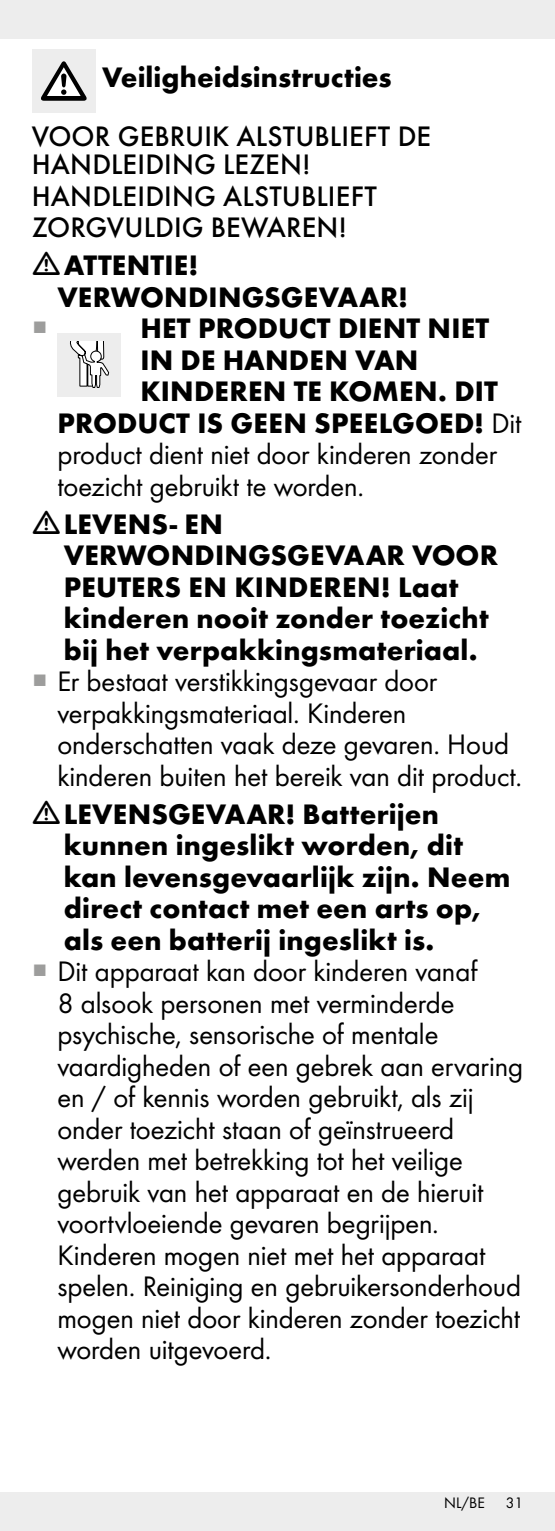
<style>
.page{position:relative;width:555px;height:1531px;background:#fff}
.page>*{position:absolute;margin:0;border:0;box-sizing:border-box;transform-origin:0 0}
.t1{font:29.25px/31.5px "Futura Boo";letter-spacing:-.005em;color:#000}
.t2{font:700 29.25px/31.5px "Futura";letter-spacing:.005em;color:#000}
.t3{font:500 29.25px/28.1px "Futura";letter-spacing:.005em;color:#000}
.t4{font:15.75px "Futura Boo";color:#000}
.s1{font-family:"Futura Boo";font-weight:400}
.s2{color:#9d9d9c}
</style>
<div class="page">
<div style="left:0;top:0;width:555px;height:38px;background:#ededed"></div>
<div style="left:0;top:1492px;width:555px;height:39px;background:#ededed"></div>
<div style="left:32px;top:49px;width:64px;height:64px;background:#ededed"></div>
<svg style="left:41px;top:61px;width:46px;height:40px"></svg>
<div style="left:57px;top:333px;width:64px;height:64px;background:#ededed"></div>
<svg style="left:70px;top:342px;width:39px;height:46px"></svg>
<p class="t2" style="left:102px;top:59px;width:291px">Veiligheidsinstructies</p>
<p class="t3" style="left:32px;top:120px;width:401px">VOOR GEBRUIK ALSTUBLIEFT DE<br>HANDLEIDING LEZEN!</p>
<p class="t3" style="left:32px;top:178px;width:346px;line-height:31.5px">HANDLEIDING ALSTUBLIEFT<br>ZORGVULDIG BEWAREN!</p>
<p class="t2" style="left:57px;top:247px;width:352px">ATTENTIE!<br>VERWONDINGSGEVAAR!</p>
<p class="t2" style="left:140px;top:310px;width:350px">HET PRODUCT DIENT NIET</p>
<p class="t2" style="left:140px;top:342px;width:280px">IN DE HANDEN VAN</p>
<p class="t2" style="left:140px;top:373px;width:359px">KINDEREN TE KOMEN. DIT</p>
<p class="t2" style="left:57px;top:405px;width:466px">PRODUCT IS GEEN SPEELGOED! <span class="s1">Dit</span></p>
<p class="t1" style="left:57px;top:437px;width:441px">product dient niet door kinderen zonder toezicht gebruikt te worden.</p>
<p class="t2" style="left:64px;top:506px;width:436px">LEVENS- EN<br>VERWONDINGSGEVAAR VOOR<br>PEUTERS EN KINDEREN! Laat kinderen nooit zonder toezicht bij het verpakkingsmateriaal.</p>
<p class="t1" style="left:57px;top:664px;width:466px;text-indent:-26px"><span class="s2">○</span> Er bestaat verstikkingsgevaar door verpakkingsmateriaal. Kinderen onderschatten vaak deze gevaren. Houd kinderen buiten het bereik van dit product.</p>
<p class="t2" style="left:64px;top:796px;width:448px">LEVENSGEVAAR! Batterijen kunnen ingeslikt worden, dit kan levensgevaarlijk zijn. Neem direct contact met een arts op, als een batterij ingeslikt is.</p>
<p class="t1" style="left:57px;top:954px;width:467px;text-indent:-26px"><span class="s2">○</span> Dit apparaat kan door kinderen vanaf<br>8 alsook personen met verminderde psychische, sensorische of mentale vaardigheden of een gebrek aan ervaring en / of kennis worden gebruikt, als zij onder toezicht staan of geïnstrueerd werden met betrekking tot het veilige gebruik van het apparaat en de hieruit voortvloeiende gevaren begrijpen.<br>Kinderen mogen niet met het apparaat spelen. Reiniging en gebruikersonderhoud mogen niet door kinderen zonder toezicht worden uitgevoerd.</p>
<p class="t4" style="left:444px;top:1492px;width:42px">NL/BE</p>
<p class="t4" style="left:506px;top:1492px;width:19px">31</p>
</div>
